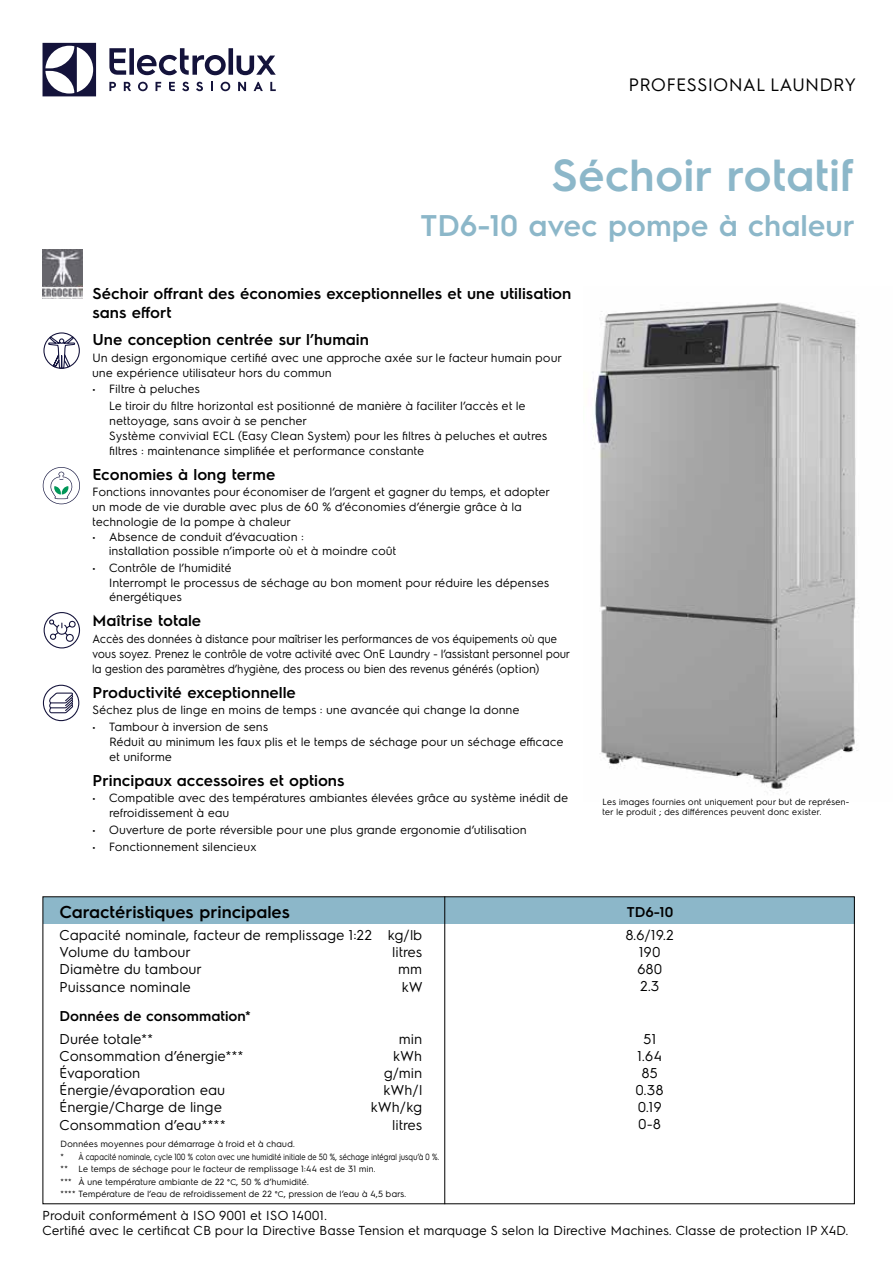
<style>
.page{position:relative;width:893px;height:1263px;background:#fff}
.page>*{position:absolute;margin:0;border:0;box-sizing:border-box;transform-origin:0 0}
.t1{font:600 45px "Electrolux Sans";color:#8cb7c9}
.t2{font:600 30px "Electrolux Sans";color:#8cb7c9}
.t3{font:18px "Electrolux Sans";color:#000}
.t4{font:600 17.25px "Electrolux Sans";color:#000}
.t5{font:600 15.75px/18.9px "Electrolux Sans";color:#000}
.t6{font:14.25px/17.1px "Electrolux Sans";color:#000;text-align:center}
.t7{font:600 14.25px "Electrolux Sans";color:#000}
.t8{font:13.05px/15.6px "Electrolux Sans";color:#000}
.t9{font:12px/14.7px "Electrolux Sans";color:#000}
.t10{font:12px/14.7px "Electrolux Sans";color:#000;scale:.93 1}
.t11{font:9px/12.5px "Electrolux Sans";color:#000}
.s1{font-size:8.25px}
</style>
<div class="page">
<svg style="left:43px;top:43px;width:53px;height:53px"></svg>
<svg style="left:109px;top:48px;width:167px;height:27px"></svg>
<svg style="left:270px;top:82px;width:6px;height:9px"></svg>
<svg style="left:221px;top:82px;width:9px;height:9px"></svg>
<svg style="left:211px;top:82px;width:2px;height:9px"></svg>
<svg style="left:196px;top:82px;width:7px;height:9px"></svg>
<svg style="left:182px;top:82px;width:7px;height:9px"></svg>
<svg style="left:169px;top:82px;width:6px;height:9px"></svg>
<svg style="left:156px;top:82px;width:5px;height:9px"></svg>
<svg style="left:138px;top:82px;width:10px;height:9px"></svg>
<svg style="left:124px;top:82px;width:7px;height:9px"></svg>
<svg style="left:109px;top:82px;width:7px;height:9px"></svg>
<svg style="left:254px;top:82px;width:9px;height:9px"></svg>
<svg style="left:238px;top:82px;width:8px;height:9px"></svg>
<div style="left:43px;top:897px;width:811px;height:26px;background:#8cb7c9"></div>
<hr style="left:444px;top:896px;width:1px;height:308px;background:#000">
<img style="left:592px;top:302px;width:267px;height:492px">
<img style="left:43px;top:250px;width:39px;height:49px">
<div style="left:43px;top:685px;width:36px;height:36px;border:1px solid #14133b;border-radius:50%"></div>
<svg style="left:49px;top:692px;width:24px;height:21px"></svg>
<svg style="left:48px;top:335px;width:28px;height:34px"></svg>
<div style="left:43px;top:332px;width:37px;height:37px;border:1px solid #14133b;border-radius:50%"></div>
<svg style="left:48px;top:619px;width:28px;height:23px"></svg>
<div style="left:44px;top:612px;width:36px;height:36px;border:1px solid #14133b;border-radius:50%"></div>
<svg style="left:43px;top:467px;width:37px;height:37px"></svg>
<h3 class="t3" style="left:629px;top:72px;width:229px">PROFESSIONAL LAUNDRY</h3>
<h1 class="t1" style="left:552px;top:143px;width:304px">Séchoir rotatif</h1>
<h2 class="t2" style="left:420px;top:204px;width:436px">TD6-10 avec pompe à chaleur</h2>
<h3 class="t5" style="left:92px;top:283px;width:480px">Séchoir offrant des économies exceptionnelles et une utilisation sans effort</h3>
<h3 class="t5" style="left:92px;top:329px;width:278px">Une conception centrée sur l’humain</h3>
<p class="t9" style="left:92px;top:349px;width:471px">Un design ergonomique certifié avec une approche axée sur le facteur humain pour une expérience utilisateur hors du commun</p>
<p class="t9" style="left:109px;top:380px;width:418px;line-height:16.8px;text-indent:-17px">• Filtre à peluches<br>Le tiroir du filtre horizontal est positionné de manière à faciliter l’accès et le</p>
<p class="t9" style="left:109px;top:412px;width:440px">nettoyage, sans avoir à se pencher<br>Système convivial ECL (Easy Clean System) pour les filtres à peluches et autres filtres : maintenance simplifiée et performance constante</p>
<h3 class="t5" style="left:92px;top:464px;width:184px">Economies à long terme</h3>
<p class="t9" style="left:92px;top:484px;width:459px">Fonctions innovantes pour économiser de l’argent et gagner du temps, et adopter un mode de vie durable avec plus de 60 % d’économies d’énergie grâce à la technologie de la pompe à chaleur</p>
<p class="t9" style="left:109px;top:528px;width:289px;text-indent:-17px">• Absence de conduit d’évacuation :<br>installation possible n’importe où et à moindre coût</p>
<p class="t9" style="left:109px;top:560px;width:442px;text-indent:-17px">• Contrôle de l’humidité<br>Interrompt le processus de séchage au bon moment pour réduire les dépenses énergétiques</p>
<h3 class="t5" style="left:92px;top:610px;width:110px">Maîtrise totale</h3>
<p class="t10" style="left:92px;top:631px;width:515px">Accès des données à distance pour maîtriser les performances de vos équipements où que vous soyez. Prenez le contrôle de votre activité avec OnE Laundry - l’assistant personnel pour la gestion des paramètres d’hygiène, des process ou bien des revenus générés (option)</p>
<h3 class="t5" style="left:92px;top:681px;width:205px">Productivité exceptionnelle</h3>
<p class="t9" style="left:92px;top:702px;width:429px">Séchez plus de linge en moins de temps : une avancée qui change la donne</p>
<p class="t9" style="left:109px;top:719px;width:456px;text-indent:-17px">• Tambour à inversion de sens<br>Réduit au minimum les faux plis et le temps de séchage pour un séchage efficace et uniforme</p>
<h3 class="t5" style="left:92px;top:770px;width:254px">Principaux accessoires et options</h3>
<p class="t9" style="left:109px;top:790px;width:460px;text-indent:-17px">• Compatible avec des températures ambiantes élevées grâce au système inédit de refroidissement à eau</p>
<p class="t9" style="left:92px;top:822px;width:436px">• Ouverture de porte réversible pour une plus grande ergonomie d’utilisation</p>
<p class="t9" style="left:92px;top:838px;width:166px">• Fonctionnement silencieux</p>
<h3 class="t4" style="left:60px;top:899px;width:232px">Caractéristiques principales</h3>
<p class="t6" style="left:60px;top:926px;width:365px;text-align:left">Capacité nominale, facteur de remplissage 1:22 kg/lb<br>Volume du tambour</p>
<p class="t6" style="left:393px;top:943px;width:32px">litres</p>
<p class="t6" style="left:60px;top:960px;width:144px">Diamètre du tambour</p>
<p class="t6" style="left:399px;top:960px;width:25px">mm</p>
<p class="t6" style="left:60px;top:977px;width:133px">Puissance nominale</p>
<p class="t6" style="left:402px;top:977px;width:22px">kW</p>
<p class="t7" style="left:60px;top:1005px;width:193px">Données de consommation*</p>
<p class="t6" style="left:60px;top:1029px;width:96px">Durée totale**</p>
<p class="t6" style="left:399px;top:1029px;width:25px">min</p>
<p class="t6" style="left:60px;top:1047px;width:186px">Consommation d’énergie***</p>
<p class="t6" style="left:394px;top:1047px;width:30px">kWh</p>
<p class="t6" style="left:60px;top:1064px;width:83px">Évaporation</p>
<p class="t6" style="left:384px;top:1064px;width:40px">g/min</p>
<p class="t6" style="left:60px;top:1081px;width:167px">Énergie/évaporation eau</p>
<p class="t6" style="left:384px;top:1081px;width:40px">kWh/l</p>
<p class="t6" style="left:60px;top:1098px;width:164px">Énergie/Charge de linge</p>
<p class="t6" style="left:371px;top:1098px;width:53px">kWh/kg</p>
<p class="t6" style="left:60px;top:1115px;width:168px">Consommation d’eau****</p>
<p class="t6" style="left:393px;top:1115px;width:32px">litres</p>
<p class="t11" style="left:61px;top:1137px;width:380px">Données moyennes pour démarrage à froid et à chaud.<br>* À capacité nominale, cycle 100 % coton avec une humidité initiale de 50 %, séchage intégral jusqu’à 0 %. ** Le temps de séchage pour le facteur de remplissage 1:44 est de 31 min.<br>*** À une température ambiante de 22 <span class="s1">°C</span>, 50 % d’humidité.<br>**** Température de l’eau de refroidissement de 22 <span class="s1">°C</span>, pression de l’eau à 4,5 bars.</p>
<p class="t11" style="left:602px;top:795px;width:249px;line-height:10.8px">Les images fournies ont uniquement pour but de représen&shy;ter le produit ; des différences peuvent donc exister.</p>
<p class="t7" style="left:627px;top:902px;width:48px">TD6-10</p>
<p class="t6" style="left:626px;top:926px;width:50px">8.6/19.2<br>190<br>680<br>2.3</p>
<p class="t6" style="left:636px;top:1029px;width:29px">51<br>1.64<br>85<br>0.38<br>0.19<br>0-8</p>
<p class="t8" style="left:43px;top:1206px;width:808px">Produit conformément à ISO 9001 et ISO 14001.<br>Certifié avec le certificat CB pour la Directive Basse Tension et marquage S selon la Directive Machines. Classe de protection IP X4D.</p>
</div>
